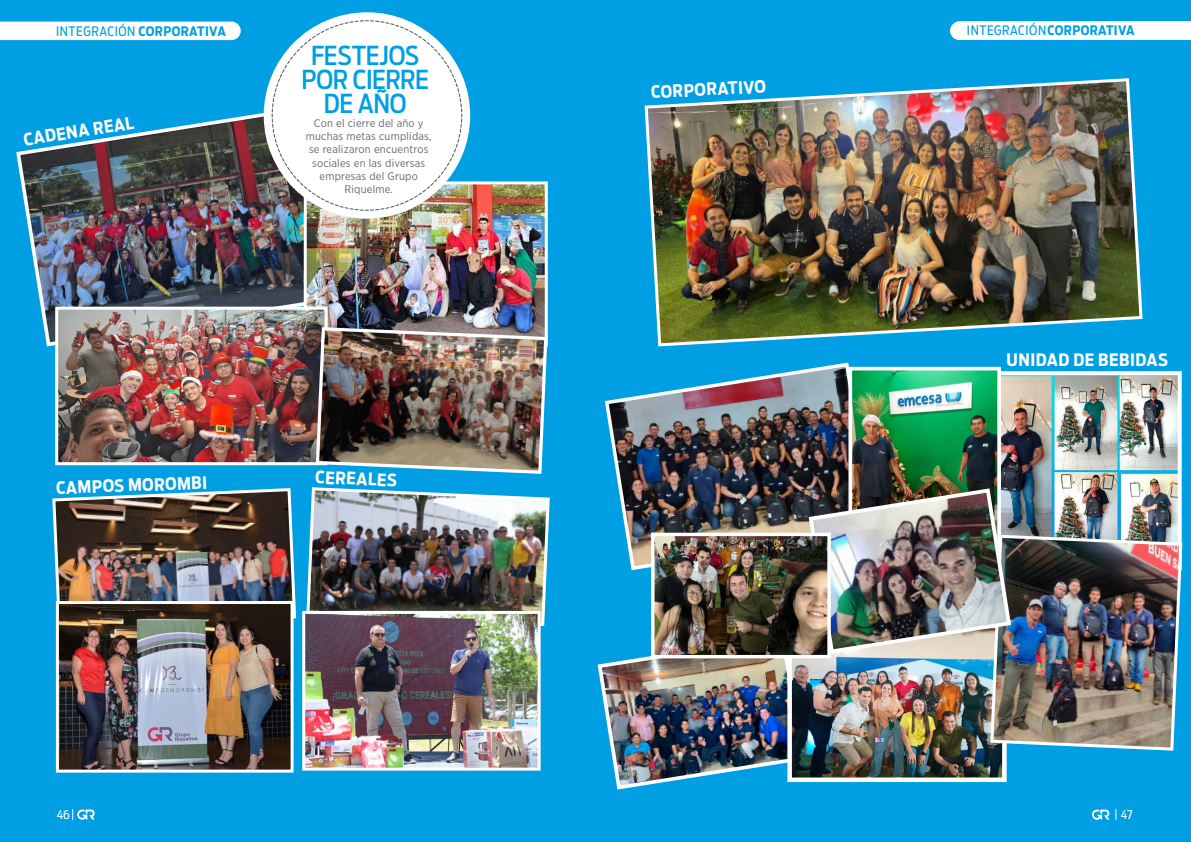
<style>
.page{position:relative;width:1191px;height:842px;background:#009fe3}
.page>*{position:absolute;margin:0;border:0;box-sizing:border-box;transform-origin:0 0}
.t1{font:500 26px/24px "Antenna Cond";letter-spacing:-.01em;color:#009fe3;text-align:center}
.t2{font:700 17px "Antenna Cond";letter-spacing:.03em;color:#fff}
.t3{font:13px "Antenna Cond";letter-spacing:.045em;color:#009fe3}
.t4{font:12px "Antenna Cond";color:#fff}
.t5{font:11px/13.2px "Gotham Narrow";letter-spacing:.02em;color:#666769;text-align:center}
.s1{font-weight:700}
</style>
<div class="page">
<div style="left:0;top:22px;width:241px;height:18px;background:#fff"></div>
<img style="left:16px;top:109px;width:288px;height:238px">
<img style="left:308px;top:185px;width:236px;height:140px">
<div style="left:304px;top:181px;width:244px;height:165px;border:3px solid #fff"></div>
<img style="left:59px;top:311px;width:264px;height:150px">
<div style="left:55px;top:307px;width:272px;height:158px;border:3px solid #fff"></div>
<img style="left:314px;top:325px;width:234px;height:149px">
<img style="left:52px;top:488px;width:245px;height:142px">
<img style="left:60px;top:605px;width:229px;height:164px">
<div style="left:56px;top:601px;width:237px;height:172px;border:3px solid #fff"></div>
<img style="left:305px;top:487px;width:245px;height:140px">
<img style="left:306px;top:615px;width:230px;height:152px">
<div style="left:302px;top:611px;width:238px;height:160px;border:3px solid #fff"></div>
<svg style="left:72px;top:809px;width:23px;height:11px"></svg>
<div style="left:264px;top:12px;width:206px;height:207px;background:#fff;border-radius:50%"></div>
<svg style="left:271px;top:20px;width:192px;height:191px"></svg>
<div style="left:950px;top:21px;width:241px;height:19px;background:#fff"></div>
<img style="left:644px;top:78px;width:499px;height:269px">
<img style="left:604px;top:362px;width:273px;height:124px">
<img style="left:1001px;top:376px;width:175px;height:157px">
<div style="left:990px;top:371px;width:191px;height:199px;border:4px solid #fff"></div>
<img style="left:853px;top:372px;width:143px;height:114px">
<div style="left:848px;top:367px;width:153px;height:189px;border:4px solid #fff"></div>
<img style="left:1013px;top:533px;width:170px;height:218px">
<img style="left:597px;top:486px;width:416px;height:304px">
<img style="left:655px;top:537px;width:171px;height:117px">
<div style="left:651px;top:533px;width:179px;height:125px;border:3px solid #fff"></div>
<svg style="left:1092px;top:809px;width:17px;height:11px"></svg>
<p class="t3" style="left:56px;top:24px;width:171px">INTEGRACIÓN <span class="s1">CORPORATIVA</span></p>
<h2 class="t2" style="left:22px;top:130px;width:113px;rotate:-9deg">CADENA REAL</h2>
<h1 class="t1" style="left:301px;top:43px;width:129px">FESTEJOS<br>POR CIERRE<br>DE AÑO</h1>
<p class="t5" style="left:306px;top:116px;width:127px">Con el cierre del año y muchas metas cumplidas, se realizaron encuentros sociales en las diversas empresas del Grupo<br>Riquelme.</p>
<h2 class="t2" style="left:56px;top:478px;width:153px;rotate:-2deg">CAMPOS MOROMBI</h2>
<h2 class="t2" style="left:316px;top:467px;width:83px;rotate:2deg">CEREALES</h2>
<p class="t4" style="left:57px;top:808px;width:15px">46</p>
<h2 class="t2" style="left:650px;top:82px;width:116px;rotate:-3deg">CORPORATIVO</h2>
<p class="t3" style="left:967px;top:23px;width:169px">INTEGRACIÓN <span class="s1">CORPORATIVA</span></p>
<h2 class="t2" style="left:1006px;top:349px;width:163px">UNIDAD DE BEBIDAS</h2>
<p class="t4" style="left:1120px;top:807px;width:13px">47</p>
</div>
